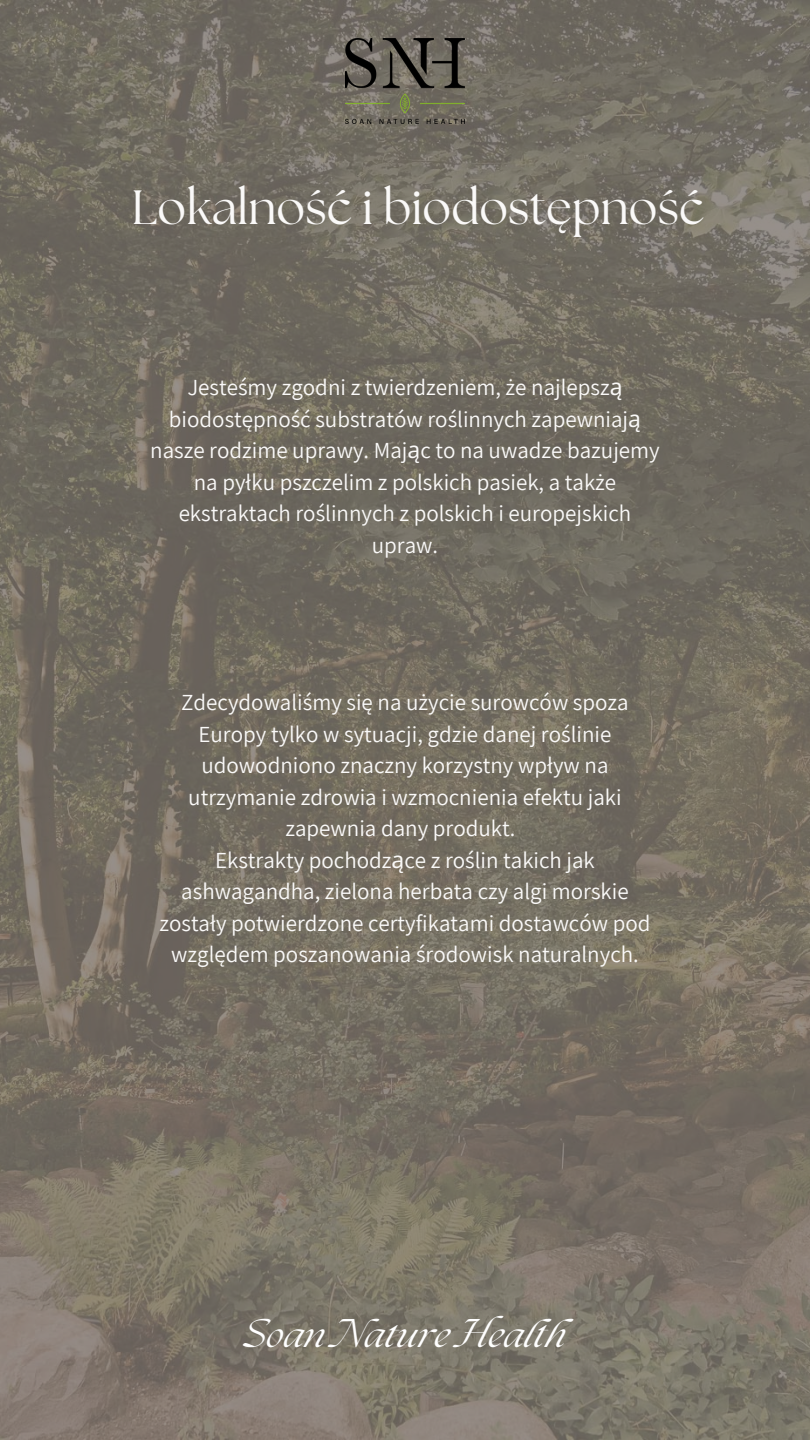
<style>
.page{position:relative;width:810px;height:1440px;background:#fff}
.page>*{position:absolute;margin:0;border:0;box-sizing:border-box;transform-origin:0 0}
.t1{font:48px "The Seasons";color:#faf9f8}
.t2{font:italic 35px "The Seasons";color:#fff}
.t3{font:23px/31.5px "Assistant";color:#faf9f8;text-align:center}
.s1{font-family:"Noto Sans"}
</style>
<div class="page">
<img style="left:0;top:0;width:810px;height:1440px">
<img style="left:345px;top:38px;width:119px;height:86px">
<h2 class="t1" style="left:131px;top:185px;width:575px">Lokalność i biodostępność</h2>
<p class="t3" style="left:150px;top:371px;width:511px">Jesteśmy zgodni z twierdzeniem, że najlepsz<span class="s1">ą </span>biodostępność substratów roślinnych zapewniaj<span class="s1">ą </span>nasze rodzime uprawy. Maj<span class="s1">ą</span>c to na uwadze bazujemy na pyłku pszczelim z polskich pasiek, a także ekstraktach roślinnych z polskich i europejskich upraw.</p>
<p class="t3" style="left:181px;top:686px;width:449px">Zdecydowaliśmy się na użycie surowców spoza Europy tylko w sytuacji, gdzie danej roślinie udowodniono znaczny korzystny wpływ na utrzymanie zdrowia i wzmocnienia efektu jaki zapewnia dany produkt.</p>
<p class="t3" style="left:159px;top:844px;width:493px">Ekstrakty pochodz<span class="s1">ą</span>ce z roślin takich jak ashwagandha, zielona herbata czy algi morskie zostały potwierdzone certyfikatami dostawców pod względem poszanowania środowisk naturalnych.</p>
<h1 class="t2" style="left:244px;top:1319px;width:323px">Soan Nature Health</h1>
</div>
